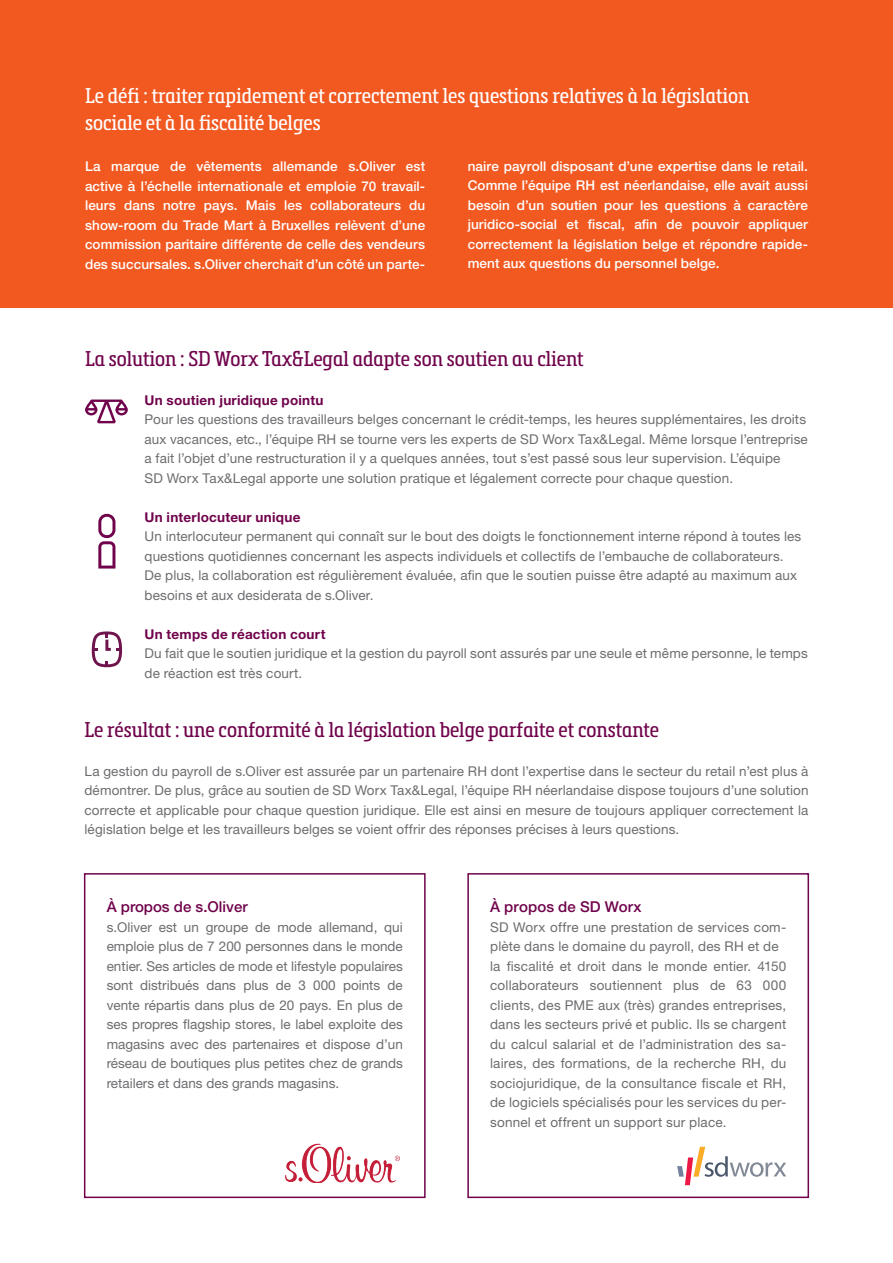
<style>
.page{position:relative;width:893px;height:1263px;background:#fff}
.page>*{position:absolute;margin:0;border:0;box-sizing:border-box;transform-origin:0 0}
.t1{font:21px "Metronic Slab Narrow";color:#70034b}
.t2{font:21px/27px "Metronic Slab Narrow";color:#fff}
.t3{font:500 15px "Helvetica Neue LT Std";color:#70034b}
.t4{font:13.5px/19.5px "Helvetica Neue LT Std";letter-spacing:.01em;color:#6c6d70}
.t5{font:500 13.5px/19.5px "Helvetica Neue LT Std";letter-spacing:.005em;color:#fff;text-align:justify}
.t6{font:700 13.5px "Helvetica Neue LT Std";letter-spacing:.02em;color:#70034b}
</style>
<div class="page">
<div style="left:0;top:0;width:893px;height:308px;background:#f15921"></div>
<div style="left:84px;top:873px;width:342px;height:325px;border:2px solid #70034b"></div>
<div style="left:467px;top:873px;width:342px;height:325px;border:2px solid #70034b"></div>
<svg style="left:677px;top:1147px;width:109px;height:38px"></svg>
<img style="left:285px;top:1143px;width:115px;height:40px">
<svg style="left:85px;top:399px;width:43px;height:24px"></svg>
<svg style="left:92px;top:631px;width:30px;height:36px"></svg>
<svg style="left:98px;top:514px;width:17px;height:54px"></svg>
<h1 class="t2" style="left:85px;top:82px;width:666px">Le défi : traiter rapidement et correctement les questions relatives à la législation sociale et à la fiscalité belges</h1>
<p class="t5" style="left:85px;top:156px;width:342px">La marque de vêtements allemande s.Oliver est active à l’échelle internationale et emploie 70 travail&shy;leurs dans notre pays. Mais les collaborateurs du show-room du Trade Mart à Bruxelles relèvent d’une commission paritaire différente de celle des vendeurs des succursales. s.Oliver cherchait d’un côté un parte-</p>
<p class="t5" style="left:468px;top:156px;width:342px">naire payroll disposant d’une expertise dans le retail.<br>Comme l’équipe RH est néerlandaise, elle avait aussi besoin d’un soutien pour les questions à caractère juridico-social et fiscal, afin de pouvoir appliquer correctement la législation belge et répondre rapide&shy;ment aux questions du personnel belge.</p>
<h1 class="t1" style="left:85px;top:346px;width:500px">La solution : SD Worx Tax&amp;Legal adapte son soutien au client</h1>
<p class="t6" style="left:145px;top:392px;width:180px">Un soutien juridique pointu</p>
<p class="t4" style="left:145px;top:410px;width:665px">Pour les questions des travailleurs belges concernant le crédit-temps, les heures supplémentaires, les droits aux vacances, etc., l’équipe RH se tourne vers les experts de SD Worx Tax&amp;Legal. Même lorsque l’entreprise a fait l’objet d’une restructuration il y a quelques années, tout s’est passé sous leur supervision. L’équipe<br>SD Worx Tax&amp;Legal apporte une solution pratique et légalement correcte pour chaque question.</p>
<p class="t6" style="left:145px;top:509px;width:157px">Un interlocuteur unique</p>
<p class="t4" style="left:145px;top:527px;width:658px">Un interlocuteur permanent qui connaît sur le bout des doigts le fonctionnement interne répond à toutes les questions quotidiennes concernant les aspects individuels et collectifs de l’embauche de collaborateurs.<br>De plus, la collaboration est régulièrement évaluée, afin que le soutien puisse être adapté au maximum aux besoins et aux desiderata de s.Oliver.</p>
<p class="t6" style="left:145px;top:626px;width:182px">Un temps de réaction court</p>
<p class="t4" style="left:145px;top:644px;width:665px">Du fait que le soutien juridique et la gestion du payroll sont assurés par une seule et même personne, le temps de réaction est très court.</p>
<h1 class="t1" style="left:84px;top:717px;width:576px">Le résultat : une conformité à la législation belge parfaite et constante</h1>
<p class="t4" style="left:84px;top:761px;width:725px;text-align:justify">La gestion du payroll de s.Oliver est assurée par un partenaire RH dont l’expertise dans le secteur du retail n’est plus à démontrer. De plus, grâce au soutien de SD Worx Tax&amp;Legal, l’équipe RH néerlandaise dispose toujours d’une solution correcte et applicable pour chaque question juridique. Elle est ainsi en mesure de toujours appliquer correctement la législation belge et les travailleurs belges se voient offrir des réponses précises à leurs questions.</p>
<p class="t3" style="left:107px;top:898px;width:142px">À propos de s.Oliver</p>
<p class="t4" style="left:107px;top:917px;width:298px;text-align:justify">s.Oliver est un groupe de mode allemand, qui emploie plus de 7 200 personnes dans le monde entier. Ses articles de mode et lifestyle populaires sont distribués dans plus de 3 000 points de vente répartis dans plus de 20 pays. En plus de ses propres flagship stores, le label exploite des magasins avec des partenaires et dispose d’un réseau de boutiques plus petites chez de grands retailers et dans des grands magasins.</p>
<p class="t3" style="left:490px;top:898px;width:153px">À propos de SD Worx</p>
<p class="t4" style="left:490px;top:917px;width:298px">SD Worx offre une prestation de services com&shy;plète dans le domaine du payroll, des RH et de la fiscalité et droit dans le monde entier. 4150 collaborateurs soutiennent plus de 63 000 clients, des PME aux (très) grandes entreprises, dans les secteurs privé et public. Ils se chargent du calcul salarial et de l’administration des sa&shy;laires, des formations, de la recherche RH, du sociojuridique, de la consultance fiscale et RH, de logiciels spécialisés pour les services du per&shy;sonnel et offrent un support sur place.</p>
</div>
